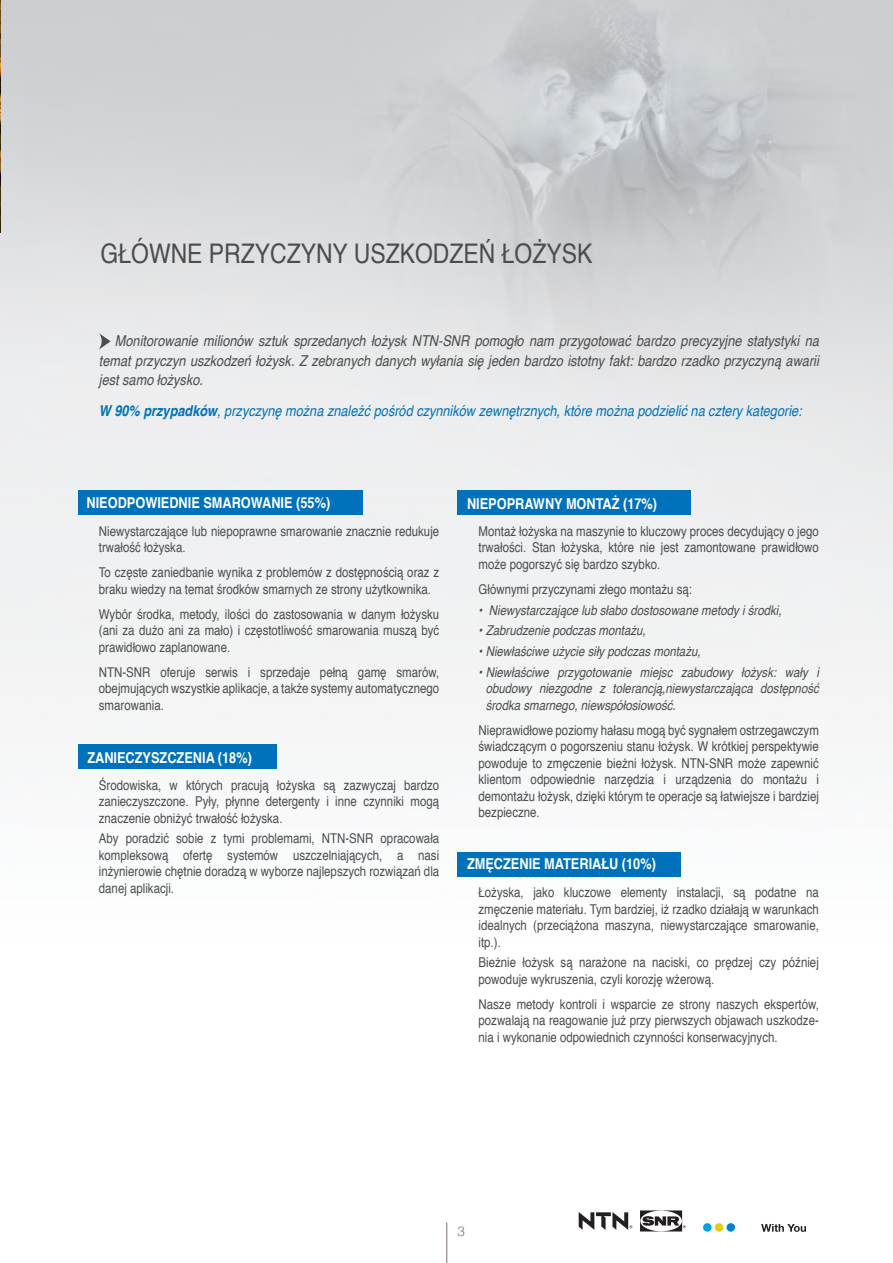
<style>
.page{position:relative;width:893px;height:1263px;background:#fff}
.page>*{position:absolute;margin:0;border:0;box-sizing:border-box;transform-origin:0 0}
.t1{font:27px "Helvetica";color:#4b4c4d;scale:.85 1}
.t2{font:italic 15px/19.5px "Helvetica";color:#4b4c4d;text-align:justify;scale:.85 1}
.t3{font:italic 15px "Helvetica";color:#0072bc;scale:.85 1}
.t4{font:700 15px "Helvetica";color:#fff;scale:.85 1}
.t5{font:13.5px/16.5px "Helvetica";color:#4b4c4d;text-align:justify;scale:.85 1}
.t6{font:italic 13.5px/16.5px "Helvetica";color:#4b4c4d;text-align:justify;scale:.85 1}
.t7{font:300 13.5px "Helvetica";color:#7c6f6c}
.s1{font-weight:700}
</style>
<div class="page">
<img style="left:0;top:0;width:893px;height:1263px">
<img style="left:0;top:0;width:1px;height:233px">
<div style="left:78px;top:491px;width:285px;height:24px;background:#0072bc"></div>
<div style="left:78px;top:745px;width:198px;height:24px;background:#0072bc"></div>
<div style="left:457px;top:491px;width:234px;height:24px;background:#0072bc"></div>
<div style="left:457px;top:852px;width:224px;height:24px;background:#0072bc"></div>
<svg style="left:99px;top:333px;width:12px;height:17px"></svg>
<hr style="left:446px;top:1222px;width:1px;height:41px;background:#7c6f6c">
<svg style="left:579px;top:1212px;width:53px;height:18px"></svg>
<svg style="left:640px;top:1210px;width:46px;height:21px"></svg>
<svg style="left:761px;top:1224px;width:45px;height:8px"></svg>
<div style="left:703px;top:1223px;width:9px;height:9px;background:#00a1e3;border-radius:50%"></div>
<div style="left:726px;top:1223px;width:9px;height:9px;background:#0086cc;border-radius:50%"></div>
<div style="left:715px;top:1223px;width:8px;height:9px;background:#e8cb19;border-radius:50%"></div>
<p class="t1" style="left:101px;top:233px;width:580px">GŁÓWNE PRZYCZYNY USZKODZEŃ ŁOŻYSK</p>
<p class="t2" style="left:99px;top:332px;width:849px;text-indent:16px">Monitorowanie milionów sztuk sprzedanych łożysk NTN-SNR pomogło nam przygotować bardzo precyzyjne statystyki na temat przyczyn uszkodzeń łożysk. Z zebranych danych wyłania się jeden bardzo istotny fakt: bardzo rzadko przyczyną awarii jest samo łożysko.</p>
<p class="t3" style="left:99px;top:399px;width:828px"><span class="s1">W 90% przypadków</span>, przyczynę można znaleźć pośród czynników zewnętrznych, które można podzielić na cztery kategorie:</p>
<p class="t4" style="left:87px;top:491px;width:288px">NIEODPOWIEDNIE SMAROWANIE (55%)</p>
<p class="t5" style="left:99px;top:523px;width:402px">Niewystarczające lub niepoprawne smarowanie znacznie redukuje trwałość łożyska.</p>
<p class="t5" style="left:99px;top:565px;width:402px">To częste zaniedbanie wynika z problemów z dostępnością oraz z braku wiedzy na temat środków smarnych ze strony użytkownika.</p>
<p class="t5" style="left:99px;top:606px;width:402px">Wybór środka, metody, ilości do zastosowania w danym łożysku (ani za dużo ani za mało) i częstotliwość smarowania muszą być prawidłowo zaplanowane.</p>
<p class="t5" style="left:99px;top:664px;width:402px">NTN-SNR oferuje serwis i sprzedaje pełną gamę smarów, obejmujących wszystkie aplikacje, a także systemy automatycznego smarowania.</p>
<p class="t4" style="left:87px;top:745px;width:195px">ZANIECZYSZCZENIA (18%)</p>
<p class="t5" style="left:99px;top:777px;width:402px">Środowiska, w których pracują łożyska są zazwyczaj bardzo zanieczyszczone. Pyły, płynne detergenty i inne czynniki mogą znaczenie obniżyć trwałość łożyska.</p>
<p class="t5" style="left:99px;top:831px;width:402px">Aby poradzić sobie z tymi problemami, NTN-SNR opracowała kompleksową ofertę systemów uszczelniających, a nasi inżynierowie chętnie doradzą w wyborze najlepszych rozwiązań dla danej aplikacji.</p>
<p class="t4" style="left:467px;top:491px;width:225px">NIEPOPRAWNY MONTAŻ (17%)</p>
<p class="t5" style="left:479px;top:523px;width:402px">Montaż łożyska na maszynie to kluczowy proces decydujący o jego trwałości. Stan łożyska, które nie jest zamontowane prawidłowo może pogorszyć się bardzo szybko.</p>
<p class="t5" style="left:479px;top:581px;width:253px">Głównymi przyczynami złego montażu są:</p>
<p class="t6" style="left:479px;top:602px;width:358px">• Niewystarczające lub słabo dostosowane metody i środki,</p>
<p class="t6" style="left:479px;top:623px;width:198px">• Zabrudzenie podczas montażu,</p>
<p class="t6" style="left:479px;top:643px;width:263px">• Niewłaściwe użycie siły podczas montażu,</p>
<p class="t6" style="left:486px;top:664px;width:393px;text-indent:-7px">• Niewłaściwe przygotowanie miejsc zabudowy łożysk: wały i obudowy niezgodne z tolerancją,niewystarczająca dostępność środka smarnego, niewspółosiowość.</p>
<p class="t5" style="left:479px;top:722px;width:402px">Nieprawidłowe poziomy hałasu mogą być sygnałem ostrzegawczym świadczącym o pogorszeniu stanu łożysk. W krótkiej perspektywie powoduje to zmęczenie bieżni łożysk. NTN-SNR może zapewnić klientom odpowiednie narzędzia i urządzenia do montażu i demontażu łożysk, dzięki którym te operacje są łatwiejsze i bardziej bezpieczne.</p>
<p class="t4" style="left:467px;top:851px;width:224px">ZMĘCZENIE MATERIAŁU (10%)</p>
<p class="t5" style="left:479px;top:884px;width:402px">Łożyska, jako kluczowe elementy instalacji, są podatne na zmęczenie materiału. Tym bardziej, iż rzadko działają w warunkach idealnych (przeciążona maszyna, niewystarczające smarowanie, itp.).</p>
<p class="t5" style="left:479px;top:955px;width:402px">Bieżnie łożysk są narażone na naciski, co prędzej czy później powoduje wykruszenia, czyli korozję wżerową.</p>
<p class="t5" style="left:479px;top:996px;width:402px">Nasze metody kontroli i wsparcie ze strony naszych ekspertów, pozwalają na reagowanie już przy pierwszych objawach uszkodze&shy;nia i wykonanie odpowiednich czynności konserwacyjnych.</p>
<p class="t7" style="left:457px;top:1220px;width:9px">3</p>
</div>
